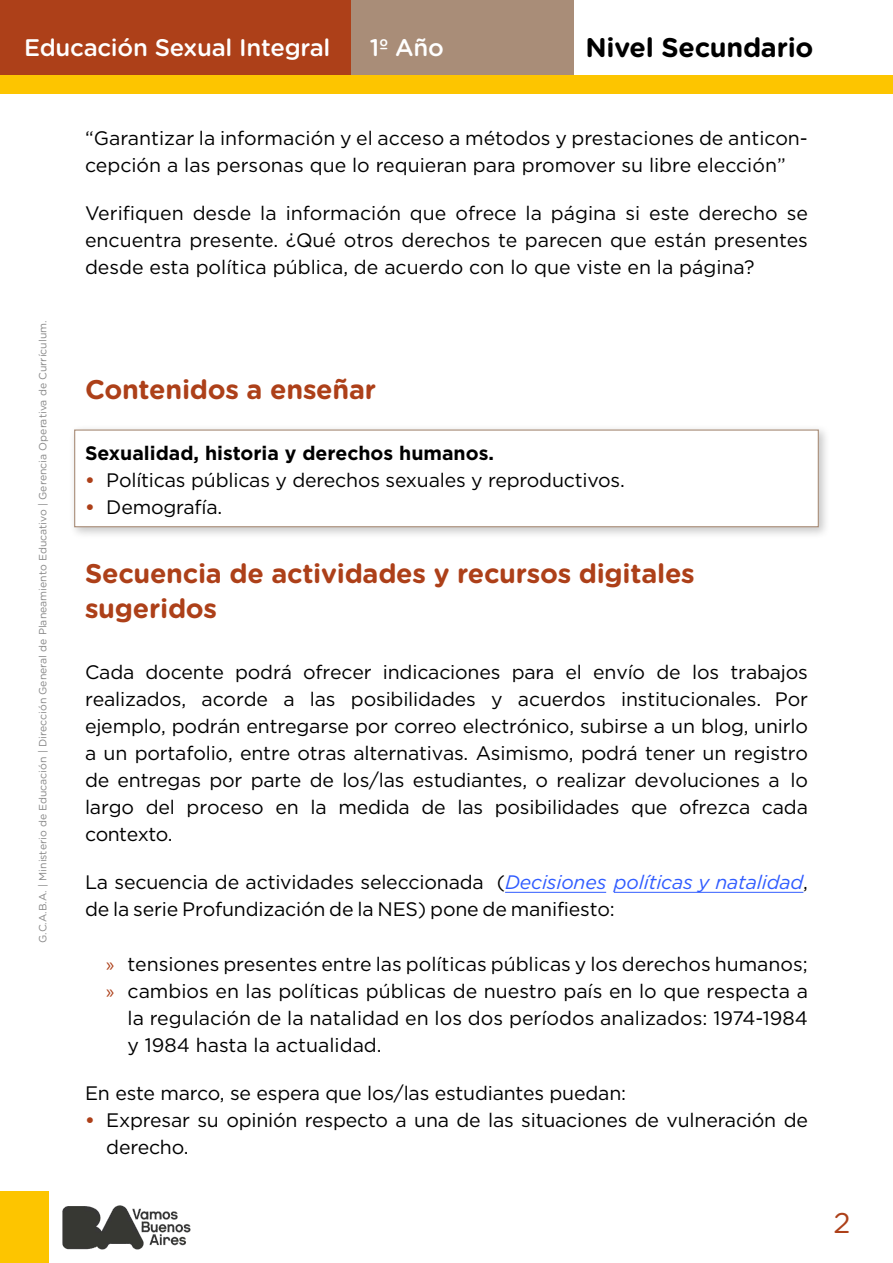
<style>
.page{position:relative;width:893px;height:1263px;background:#fff}
.page>*{position:absolute;margin:0;border:0;box-sizing:border-box;transform-origin:0 0}
.t1{font:28.5px "Gotham Rounded";color:#ad4019}
.t2{font:700 27px/34.5px "Gotham Rounded";letter-spacing:-.01em;color:#ad4019}
.t3{font:700 27px "Gotham Rounded";letter-spacing:-.01em;color:#000}
.t4{font:500 24px "Gotham Rounded";letter-spacing:-.01em;color:#fff}
.t5{font:19.5px/27px "Gotham";letter-spacing:-.01em;color:#000}
.t6{font:700 19.5px "Gotham";color:#000}
.t7{font:10.5px "Gotham Rounded";color:#878787}
.s1{font-weight:700;color:#ad4019}
.s2{font-style:italic;color:#305cff}
.s3{font-family:"Myriad Pro";color:#ad4019}
</style>
<div class="page">
<div style="left:0;top:0;width:351px;height:79px;background:#ad4019"></div>
<div style="left:351px;top:0;width:223px;height:78px;background:#a98d78"></div>
<div style="left:0;top:1191px;width:48px;height:72px;background:#fdc500"></div>
<div style="left:0;top:75px;width:893px;height:19px;background:#fdc500"></div>
<div style="left:69px;top:425px;width:761px;height:114px;background:#000;opacity:.22"></div>
<div style="left:74px;top:429px;width:745px;height:98px;background:#fff;border:1px solid #a98d78"></div>
<hr style="left:505px;top:892px;width:101px;height:1px;background:#305cff">
<hr style="left:614px;top:892px;width:189px;height:1px;background:#305cff">
<img style="left:62px;top:1205px;width:129px;height:45px">
<p class="t4" style="left:24px;top:31px;width:308px">Educación Sexual Integral</p>
<p class="t4" style="left:370px;top:31px;width:76px">1º Año</p>
<h2 class="t3" style="left:585px;top:28px;width:230px">Nivel Secundario</h2>
<p class="t7" style="left:36px;top:943px;width:624px;rotate:-90deg">G.C.A.B.A. | Ministerio de Educación | Dirección General de Planeamiento Educativo | Gerencia Operativa de Currículum.</p>
<p class="t5" style="left:85px;top:124px;width:724px">“Garantizar la información y el acceso a métodos y prestaciones de anticon&shy;cepción a las personas que lo requieran para promover su libre elección”</p>
<p class="t5" style="left:85px;top:199px;width:724px;text-align:justify">Verifiquen desde la información que ofrece la página si este derecho se encuentra presente. ¿Qué otros derechos te parecen que están presentes desde esta política pública, de acuerdo con lo que viste en la página?</p>
<h2 class="t2" style="left:85px;top:371px;width:293px">Contenidos a enseñar</h2>
<p class="t6" style="left:85px;top:440px;width:410px">Sexualidad, historia y derechos humanos.</p>
<p class="t5" style="left:85px;top:466px;width:541px"><span class="s1">•</span> Políticas públicas y derechos sexuales y reproductivos.</p>
<p class="t5" style="left:85px;top:493px;width:139px"><span class="s1">•</span> Demografía.</p>
<h2 class="t2" style="left:85px;top:555px;width:611px">Secuencia de actividades y recursos digitales sugeridos</h2>
<p class="t5" style="left:85px;top:658px;width:724px;text-align:justify">Cada docente podrá ofrecer indicaciones para el envío de los trabajos realizados, acorde a las posibilidades y acuerdos institucionales. Por ejemplo, podrán entregarse por correo electrónico, subirse a un blog, unirlo a un portafolio, entre otras alternativas. Asimismo, podrá tener un registro de entregas por parte de los/las estudiantes, o realizar devoluciones a lo largo del proceso en la medida de las posibilidades que ofrezca cada contexto.</p>
<p class="t5" style="left:85px;top:869px;width:724px">La secuencia de actividades seleccionada (<span class="s2">Decisiones políticas y natalidad</span>, de la serie Profundización de la NES) pone de manifiesto:</p>
<p class="t5" style="left:106px;top:950px;width:703px"><span class="s3">»</span> tensiones presentes entre las políticas públicas y los derechos humanos;</p>
<p class="t5" style="left:106px;top:977px;width:703px"><span class="s3">»</span> cambios en las políticas públicas de nuestro país en lo que respecta a</p>
<p class="t5" style="left:128px;top:1004px;width:682px">la regulación de la natalidad en los dos períodos analizados: 1974-1984</p>
<p class="t5" style="left:128px;top:1031px;width:256px">y 1984 hasta la actualidad.</p>
<p class="t5" style="left:85px;top:1079px;width:543px">En este marco, se espera que los/las estudiantes puedan:</p>
<p class="t5" style="left:106px;top:1106px;width:703px;text-indent:-21px"><span class="s1">•</span> Expresar su opinión respecto a una de las situaciones de vulneración de derecho.</p>
<h1 class="t1" style="left:833px;top:1203px;width:19px">2</h1>
</div>
